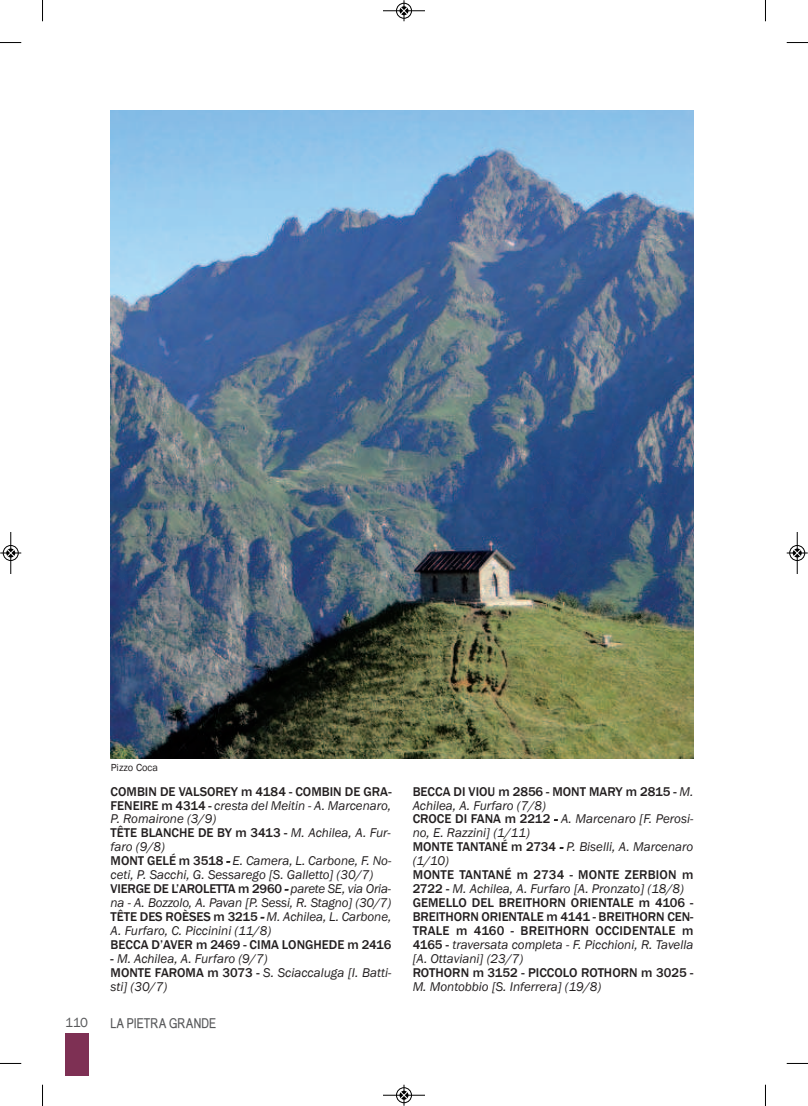
<style>
.page{position:relative;width:808px;height:1106px;background:#fff}
.page>*{position:absolute;margin:0;border:0;box-sizing:border-box;transform-origin:0 0}
.t1{font:13.5px "Babel Sans";color:#57585a}
.t2{font:13.5px "Franklin Gothic";color:#57585a}
.t3{font:italic 13.05px/14px "Franklin Gothic";color:#231f20}
.t4{font:500 13.05px/14px "Franklin Gothic";color:#231f20}
.t5{font:10.5px "Franklin Gothic";color:#231f20}
.s1{font-weight:500;font-style:normal}
.s2{font-weight:400;font-style:italic}
</style>
<div class="page">
<div style="left:65px;top:1033px;width:23px;height:43px;background:#7e3054"></div>
<img style="left:111px;top:111px;width:582px;height:648px">
<svg style="left:42px;top:0;width:1px;height:21px"></svg>
<svg style="left:0;top:42px;width:21px;height:1px"></svg>
<svg style="left:765px;top:0;width:1px;height:21px"></svg>
<svg style="left:787px;top:42px;width:21px;height:1px"></svg>
<svg style="left:42px;top:1084px;width:1px;height:22px"></svg>
<svg style="left:0;top:1063px;width:21px;height:1px"></svg>
<svg style="left:765px;top:1084px;width:1px;height:22px"></svg>
<svg style="left:787px;top:1063px;width:21px;height:1px"></svg>
<div style="left:396px;top:3px;width:16px;height:16px;border:1px solid #fff;border-radius:50%"></div>
<hr style="left:383px;top:11px;width:42px;height:1px;background:#000">
<div style="left:396px;top:3px;width:16px;height:15px;border:1px solid #000;border-radius:50%"></div>
<svg style="left:400px;top:0;width:8px;height:21px"></svg>
<div style="left:396px;top:1087px;width:16px;height:16px;border:1px solid #fff;border-radius:50%"></div>
<hr style="left:383px;top:1094px;width:42px;height:1px;background:#000">
<div style="left:396px;top:1087px;width:16px;height:15px;border:1px solid #000;border-radius:50%"></div>
<svg style="left:400px;top:1084px;width:8px;height:21px"></svg>
<div style="left:3px;top:545px;width:16px;height:16px;border:1px solid #fff;border-radius:50%"></div>
<hr style="left:11px;top:532px;width:1px;height:42px;background:#000">
<div style="left:3px;top:545px;width:15px;height:15px;border:1px solid #000;border-radius:50%"></div>
<svg style="left:0;top:549px;width:21px;height:8px"></svg>
<div style="left:789px;top:545px;width:16px;height:16px;border:1px solid #fff;border-radius:50%"></div>
<hr style="left:797px;top:532px;width:1px;height:42px;background:#000">
<div style="left:789px;top:545px;width:16px;height:15px;border:1px solid #000;border-radius:50%"></div>
<svg style="left:787px;top:549px;width:21px;height:8px"></svg>
<p class="t5" style="left:111px;top:763px;width:49px">Pizzo Coca</p>
<p class="t3" style="left:111px;top:785px;width:283px"><span class="s1">COMBIN DE VALSOREY m 4184 - COMBIN DE GRA-FENEIRE m 4314 -</span> cresta del Meitin - A. Marcenaro, P. Romairone (3/9)<br><span class="s1">T TE BLANCHE DE BY m 3413 -</span> M. Achilea, A. Fur&shy;faro (9/8)<br><span class="s1">MONT GEL… m 3518</span> - E. Camera, L. Carbone, F. No&shy;ceti, P. Sacchi, G. Sessarego [S. Galletto] (30/7)<br><span class="s1">VIERGE DE LíAROLETTA m 2960</span> - parete SE, via Oria&shy;na - A. Bozzolo, A. Pavan [P. Sessi, R. Stagno] (30/7)<br><span class="s1">T TE DES RO»SES m 3215</span> - M. Achilea, L. Carbone, A. Furfaro, C. Piccinini (11/8)</p>
<p class="t4" style="left:111px;top:938px;width:282px">BECCA DíAVER m 2469 - CIMA LONGHEDE m 2416</p>
<p class="t3" style="left:111px;top:952px;width:282px"><span class="s1">-</span> M. Achilea, A. Furfaro (9/7)<br><span class="s1">MONTE FAROMA m 3073 -</span> S. Sciaccaluga [I. Batti&shy;sti] (30/7)</p>
<p class="t2" style="left:65px;top:1017px;width:25px">110</p>
<p class="t1" style="left:111px;top:1015px;width:107px">LA PIETRA GRANDE</p>
<p class="t3" style="left:413px;top:785px;width:282px"><span class="s1">BECCA DI VIOU m 2856 - MONT MARY m 2815 -</span> M.<br>Achilea, A. Furfaro (7/8)<br><span class="s1">CROCE DI FANA m 2212</span> - A. Marcenaro [F. Perosi&shy;no, E. Razzini] (1/11)<br><span class="s1">MONTE TANTAN… m 2734</span> - P. Biselli, A. Marcenaro (1/10)</p>
<p class="t4" style="left:413px;top:868px;width:282px">MONTE TANTAN… m 2734 - MONTE ZERBION m 2722 - <span class="s2">M. Achilea, A. Furfaro [A. Pronzato] (18/8)<br></span>GEMELLO DEL BREITHORN ORIENTALE m 4106 - BREITHORN ORIENTALE m 4141 - BREITHORN CEN-TRALE m 4160 - BREITHORN OCCIDENTALE m 4165 - <span class="s2">traversata completa - F. Picchioni, R. Tavella [A. Ottaviani] (23/7)</span></p>
<p class="t4" style="left:413px;top:966px;width:282px">ROTHORN m 3152 - PICCOLO ROTHORN m 3025 -</p>
<p class="t3" style="left:413px;top:980px;width:190px">M. Montobbio [S. Inferrera] (19/8)</p>
</div>
